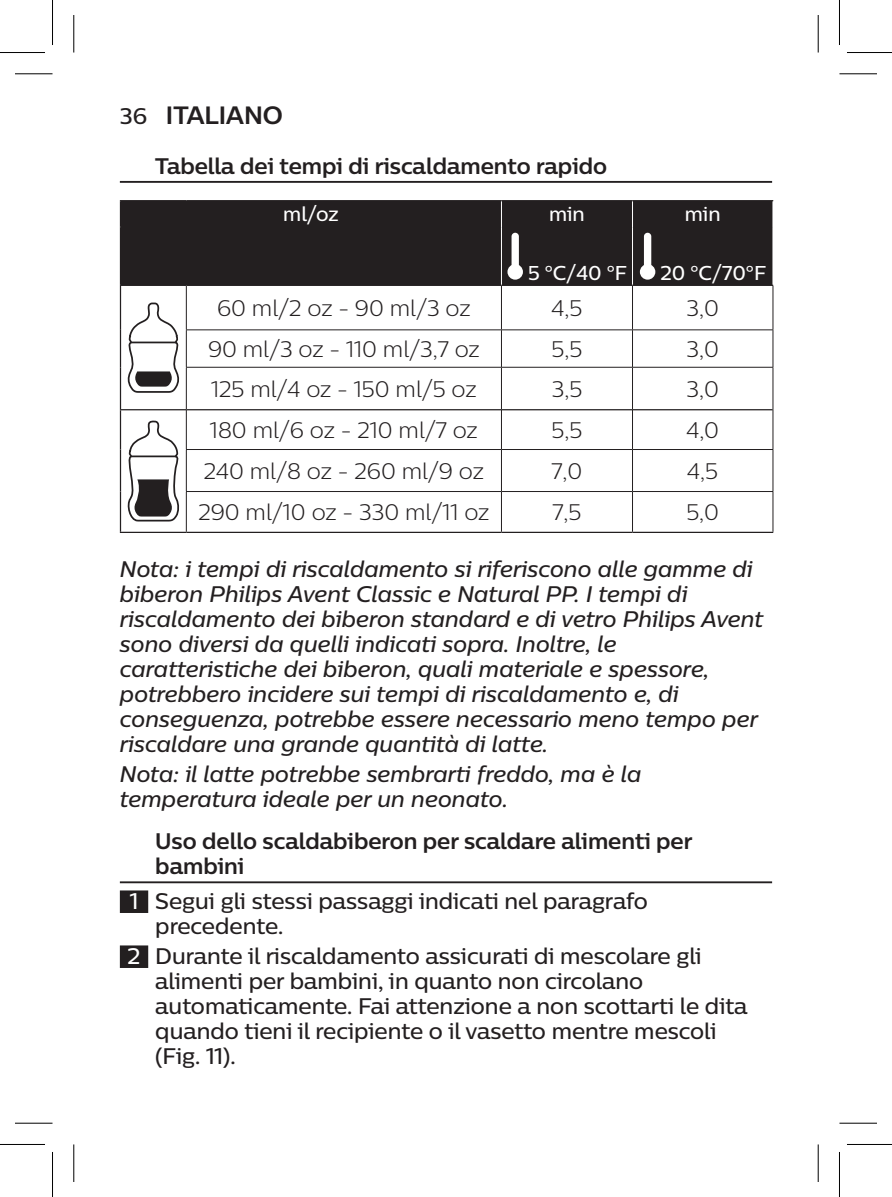
<style>
.page{position:relative;width:892px;height:1197px;background:#fff}
.page>*{position:absolute;margin:0;border:0;box-sizing:border-box;transform-origin:0 0}
.org_Titleleft{font:700 25px "Centrale Sans";color:#231f20}
.heading-note-paragra{font:italic 500 22.5px/25px "Centrale Sans";color:#231f20}
.actionlist-item-para{font:500 22.5px/25px "Centrale Sans";color:#231f20}
.base_roweven{font:300 22.5px "Centrale Sans";color:#231f20}
.heading-title-paragr{font:700 22.5px/25px "Centrale Sans";color:#231f20}
.base_rowheader{font:500 20px "Centrale Sans";color:#fff}
.s1{color:#fff}
</style>
<div class="page">
<hr style="left:120px;top:181px;width:652px;height:2px;background:#231f20">
<hr style="left:120px;top:881px;width:652px;height:2px;background:#231f20">
<div style="left:120px;top:890px;width:28px;height:22px;background:#231f20"></div>
<div style="left:120px;top:945px;width:28px;height:22px;background:#231f20"></div>
<div style="left:121px;top:201px;width:651px;height:84px;background:#231f20"></div>
<hr style="left:186px;top:449px;width:315px;height:1px;background:#231f20">
<hr style="left:501px;top:449px;width:131px;height:1px;background:#231f20">
<hr style="left:632px;top:449px;width:141px;height:1px;background:#231f20">
<hr style="left:186px;top:491px;width:315px;height:1px;background:#231f20">
<hr style="left:501px;top:491px;width:131px;height:1px;background:#231f20">
<hr style="left:632px;top:491px;width:141px;height:1px;background:#231f20">
<hr style="left:120px;top:531px;width:66px;height:2px;background:#231f20">
<hr style="left:186px;top:329px;width:315px;height:1px;background:#231f20">
<hr style="left:501px;top:329px;width:131px;height:1px;background:#231f20">
<hr style="left:632px;top:329px;width:141px;height:1px;background:#231f20">
<hr style="left:186px;top:367px;width:315px;height:1px;background:#231f20">
<hr style="left:501px;top:367px;width:131px;height:1px;background:#231f20">
<hr style="left:632px;top:367px;width:141px;height:1px;background:#231f20">
<hr style="left:120px;top:286px;width:1px;height:44px;background:#231f20">
<hr style="left:120px;top:330px;width:1px;height:37px;background:#231f20">
<hr style="left:120px;top:367px;width:1px;height:42px;background:#231f20">
<hr style="left:120px;top:409px;width:66px;height:1px;background:#231f20">
<hr style="left:120px;top:410px;width:1px;height:39px;background:#231f20">
<hr style="left:187px;top:409px;width:314px;height:1px;background:#231f20">
<hr style="left:502px;top:409px;width:130px;height:1px;background:#231f20">
<hr style="left:633px;top:409px;width:139px;height:1px;background:#231f20">
<hr style="left:120px;top:449px;width:1px;height:42px;background:#231f20">
<hr style="left:120px;top:491px;width:1px;height:40px;background:#231f20">
<hr style="left:186px;top:531px;width:315px;height:2px;background:#231f20">
<hr style="left:120px;top:200px;width:66px;height:1px;background:#231f20">
<svg style="left:120px;top:201px;width:1px;height:25px"></svg>
<hr style="left:186px;top:200px;width:315px;height:1px;background:#231f20">
<hr style="left:501px;top:200px;width:131px;height:1px;background:#231f20">
<hr style="left:632px;top:200px;width:141px;height:1px;background:#231f20">
<hr style="left:120px;top:226px;width:66px;height:2px;background:#231f20">
<hr style="left:120px;top:228px;width:1px;height:57px;background:#231f20">
<hr style="left:186px;top:226px;width:315px;height:2px;background:#231f20">
<hr style="left:502px;top:226px;width:130px;height:2px;background:#231f20">
<hr style="left:633px;top:226px;width:139px;height:2px;background:#231f20">
<hr style="left:120px;top:285px;width:66px;height:1px;background:#231f20">
<hr style="left:186px;top:285px;width:315px;height:1px;background:#231f20">
<hr style="left:501px;top:285px;width:131px;height:1px;background:#231f20">
<hr style="left:632px;top:285px;width:141px;height:1px;background:#231f20">
<hr style="left:186px;top:286px;width:1px;height:43px;background:#231f20">
<hr style="left:501px;top:286px;width:1px;height:43px;background:#231f20">
<hr style="left:632px;top:286px;width:1px;height:43px;background:#231f20">
<hr style="left:186px;top:330px;width:1px;height:37px;background:#231f20">
<hr style="left:501px;top:330px;width:1px;height:37px;background:#231f20">
<hr style="left:632px;top:330px;width:1px;height:37px;background:#231f20">
<hr style="left:186px;top:367px;width:1px;height:43px;background:#231f20">
<hr style="left:501px;top:367px;width:1px;height:43px;background:#231f20">
<hr style="left:632px;top:367px;width:1px;height:43px;background:#231f20">
<hr style="left:186px;top:410px;width:1px;height:39px;background:#231f20">
<hr style="left:501px;top:410px;width:1px;height:39px;background:#231f20">
<hr style="left:632px;top:410px;width:1px;height:39px;background:#231f20">
<hr style="left:186px;top:450px;width:1px;height:41px;background:#231f20">
<hr style="left:501px;top:450px;width:1px;height:41px;background:#231f20">
<hr style="left:632px;top:450px;width:1px;height:41px;background:#231f20">
<hr style="left:186px;top:492px;width:1px;height:39px;background:#231f20">
<hr style="left:501px;top:492px;width:1px;height:39px;background:#231f20">
<hr style="left:632px;top:492px;width:1px;height:39px;background:#231f20">
<svg style="left:501px;top:201px;width:1px;height:26px"></svg>
<svg style="left:632px;top:201px;width:1px;height:26px"></svg>
<hr style="left:501px;top:227px;width:1px;height:58px;background:#fff">
<hr style="left:632px;top:227px;width:1px;height:58px;background:#fff">
<hr style="left:772px;top:330px;width:1px;height:37px;background:#231f20">
<hr style="left:772px;top:367px;width:1px;height:43px;background:#231f20">
<hr style="left:772px;top:410px;width:1px;height:39px;background:#231f20">
<hr style="left:772px;top:450px;width:1px;height:41px;background:#231f20">
<hr style="left:772px;top:492px;width:1px;height:39px;background:#231f20">
<svg style="left:772px;top:201px;width:1px;height:26px"></svg>
<hr style="left:772px;top:286px;width:1px;height:43px;background:#231f20">
<hr style="left:501px;top:531px;width:131px;height:2px;background:#231f20">
<hr style="left:632px;top:531px;width:141px;height:2px;background:#231f20">
<div style="left:511px;top:233px;width:8px;height:37px;background:#fff;border-radius:4px"></div>
<div style="left:507px;top:264px;width:16px;height:15px;background:#fff;border-radius:50%"></div>
<div style="left:644px;top:233px;width:7px;height:37px;background:#fff;border-radius:4px"></div>
<div style="left:640px;top:264px;width:15px;height:15px;background:#fff;border-radius:50%"></div>
<svg style="left:128px;top:302px;width:51px;height:91px"></svg>
<svg style="left:128px;top:420px;width:51px;height:101px"></svg>
<hr style="left:15px;top:73px;width:37px;height:1px;background:#000">
<hr style="left:839px;top:73px;width:38px;height:1px;background:#000">
<hr style="left:15px;top:1122px;width:37px;height:1px;background:#000">
<hr style="left:839px;top:1122px;width:38px;height:1px;background:#000">
<hr style="left:73px;top:15px;width:1px;height:37px;background:#000">
<hr style="left:73px;top:1144px;width:1px;height:37px;background:#000">
<hr style="left:817px;top:15px;width:1px;height:37px;background:#000">
<hr style="left:817px;top:1144px;width:1px;height:37px;background:#000">
<hr style="left:0;top:52px;width:45px;height:1px;background:#000">
<hr style="left:847px;top:52px;width:45px;height:1px;background:#000">
<hr style="left:0;top:1143px;width:45px;height:1px;background:#000">
<hr style="left:847px;top:1143px;width:45px;height:1px;background:#000">
<hr style="left:52px;top:0;width:1px;height:45px;background:#000">
<hr style="left:52px;top:1151px;width:1px;height:45px;background:#000">
<hr style="left:839px;top:0;width:1px;height:45px;background:#000">
<hr style="left:839px;top:1151px;width:1px;height:45px;background:#000">
<p class="actionlist-item-para" style="left:120px;top:103px;width:29px">36</p>
<p class="org_Titleleft" style="left:166px;top:99px;width:119px">ITALIANO</p>
<p class="heading-title-paragr" style="left:155px;top:153px;width:453px">Tabella dei tempi di riscaldamento rapido</p>
<p class="base_rowheader" style="left:283px;top:202px;width:57px">ml/oz</p>
<p class="base_rowheader" style="left:549px;top:202px;width:37px">min</p>
<p class="base_rowheader" style="left:685px;top:202px;width:37px">min</p>
<p class="base_rowheader" style="left:528px;top:260px;width:100px">5 °C/40 °F</p>
<p class="base_rowheader" style="left:660px;top:260px;width:107px">20 °C/70°F</p>
<p class="base_roweven" style="left:217px;top:294px;width:255px">60 ml/2 oz - 90 ml/3 oz</p>
<p class="base_roweven" style="left:551px;top:294px;width:32px">4,5</p>
<p class="base_roweven" style="left:686px;top:294px;width:34px">3,0</p>
<p class="base_roweven" style="left:208px;top:335px;width:273px">90 ml/3 oz - 110 ml/3,7 oz</p>
<p class="base_roweven" style="left:551px;top:335px;width:32px">5,5</p>
<p class="base_roweven" style="left:686px;top:335px;width:34px">3,0</p>
<p class="base_roweven" style="left:211px;top:375px;width:267px">125 ml/4 oz - 150 ml/5 oz</p>
<p class="base_roweven" style="left:551px;top:375px;width:32px">3,5</p>
<p class="base_roweven" style="left:686px;top:375px;width:34px">3,0</p>
<p class="base_roweven" style="left:210px;top:416px;width:269px">180 ml/6 oz - 210 ml/7 oz</p>
<p class="base_roweven" style="left:551px;top:416px;width:32px">5,5</p>
<p class="base_roweven" style="left:686px;top:416px;width:34px">4,0</p>
<p class="base_roweven" style="left:204px;top:457px;width:282px">240 ml/8 oz - 260 ml/9 oz</p>
<p class="base_roweven" style="left:551px;top:457px;width:32px">7,0</p>
<p class="base_roweven" style="left:687px;top:457px;width:32px">4,5</p>
<p class="base_roweven" style="left:198px;top:498px;width:293px">290 ml/10 oz - 330 ml/11 oz</p>
<p class="base_roweven" style="left:552px;top:498px;width:30px">7,5</p>
<p class="base_roweven" style="left:686px;top:498px;width:34px">5,0</p>
<p class="heading-note-paragra" style="left:120px;top:556px;width:645px">Nota: i tempi di riscaldamento si riferiscono alle gamme di biberon Philips Avent Classic e Natural PP. I tempi di riscaldamento dei biberon standard e di vetro Philips Avent sono diversi da quelli indicati sopra. Inoltre, le caratteristiche dei biberon, quali materiale e spessore, potrebbero incidere sui tempi di riscaldamento e, di conseguenza, potrebbe essere necessario meno tempo per riscaldare una grande quantità di latte.</p>
<p class="heading-note-paragra" style="left:120px;top:761px;width:523px">Nota: il latte potrebbe sembrarti freddo, ma è la temperatura ideale per un neonato.</p>
<p class="heading-title-paragr" style="left:155px;top:828px;width:538px">Uso dello scaldabiberon per scaldare alimenti per bambini</p>
<p class="actionlist-item-para" style="left:155px;top:888px;width:494px;text-indent:-26px"><span class="s1">1</span> Segui gli stessi passaggi indicati nel paragrafo precedente.</p>
<p class="actionlist-item-para" style="left:155px;top:943px;width:593px;text-indent:-28px"><span class="s1">2</span> Durante il riscaldamento assicurati di mescolare gli alimenti per bambini, in quanto non circolano automaticamente. Fai attenzione a non scottarti le dita quando tieni il recipiente o il vasetto mentre mescoli (Fig. 11).</p>
</div>
